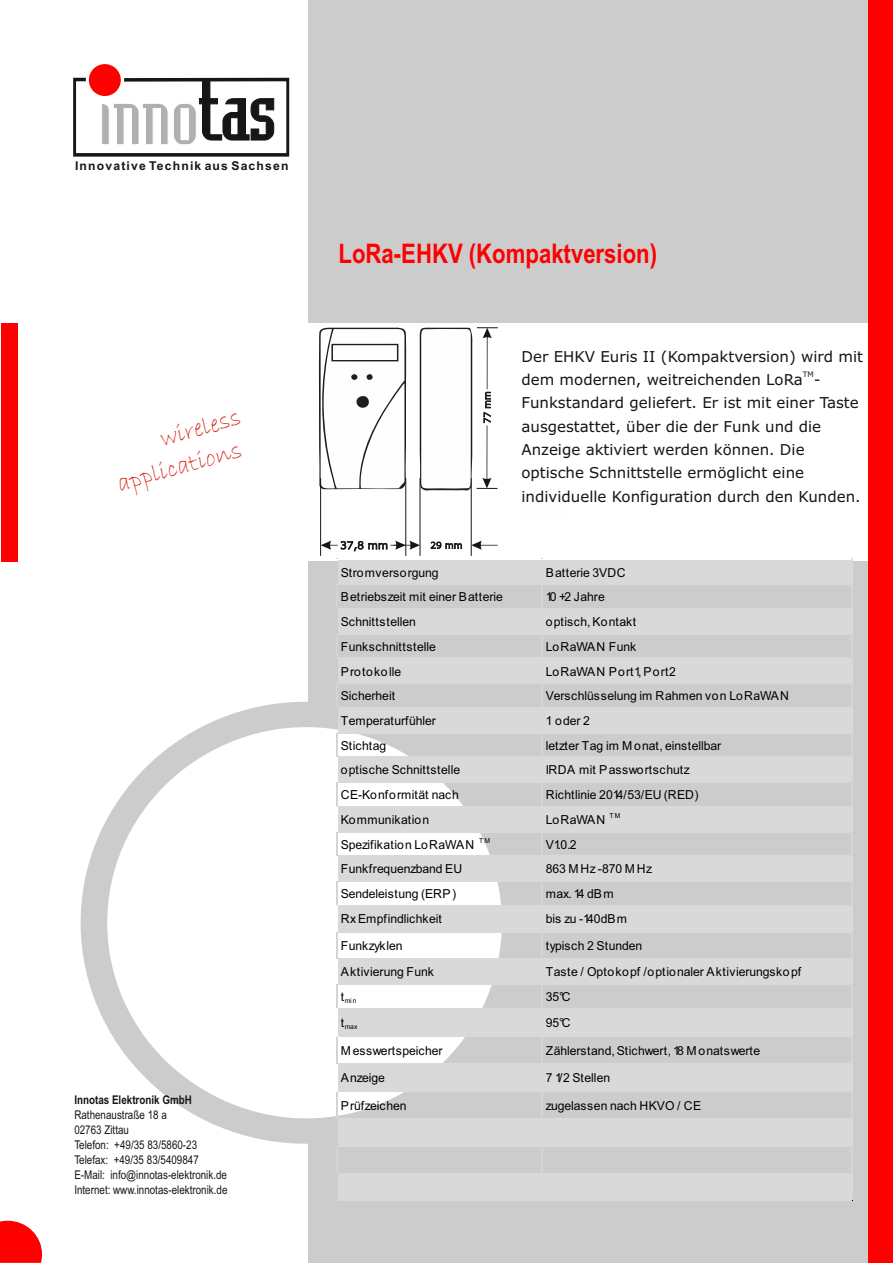
<style>
.page{position:relative;width:893px;height:1263px;background:#fff}
.page>*{position:absolute;margin:0;border:0;box-sizing:border-box;transform-origin:0 0}
.t1{font:700 27px "Arial Narrow";color:#f00}
.t2{font:25.5px/31.8px "Bradley Hand ITC";color:#dd2b1c}
.t3{font:15px/23.4px "Verdana";color:#151616}
.t4{font:12.3px "Arial";color:#000}
.t5{font:12.3px "Arial";letter-spacing:.045em;color:#000}
.t6{font:12.3px "Arial";letter-spacing:.02em;color:#000}
.t7{font:12.3px "Arial";letter-spacing:.025em;color:#000}
.t8{font:12.3px "Arial";letter-spacing:.05em;color:#000}
.t9{font:700 12.15px "Arial";letter-spacing:.095em;color:#151616}
.t10{font:12px/15px "Arial Narrow";color:#151616}
.t11{font:700 12px "Arial Narrow";color:#151616}
.t12{font:7.5px "Verdana";color:#151616}
.t13{font:6.9px "Arial";letter-spacing:-.005em;color:#000}
</style>
<div class="page">
<div style="left:308px;top:1116px;width:585px;height:147px;background:#ccc"></div>
<div style="left:308px;top:702px;width:585px;height:442px;background:#ccc"></div>
<svg style="left:81px;top:702px;width:451px;height:442px;fill:#ccc"></svg>
<div style="left:111px;top:727px;width:391px;height:391px;background:#fff;border-radius:50%"></div>
<div style="left:308px;top:561px;width:585px;height:163px;background:#ccc"></div>
<div style="left:308px;top:0;width:585px;height:323px;background:#ccc"></div>
<svg style="left:73px;top:64px;width:217px;height:93px"></svg>
<div style="left:869px;top:0;width:24px;height:1262px;background:#f00"></div>
<div style="left:2px;top:323px;width:16px;height:238px;background:#f00"></div>
<svg style="left:0;top:1221px;width:42px;height:42px;background:#ff2323"></svg>
<div style="left:338px;top:560px;width:514px;height:25px;background:#d9d9d9"></div>
<div style="left:338px;top:608px;width:514px;height:26px;background:#d9d9d9"></div>
<div style="left:338px;top:658px;width:514px;height:26px;background:#d9d9d9"></div>
<div style="left:338px;top:707px;width:514px;height:26px;background:#d9d9d9"></div>
<div style="left:338px;top:756px;width:514px;height:27px;background:#d9d9d9"></div>
<div style="left:338px;top:806px;width:514px;height:26px;background:#d9d9d9"></div>
<div style="left:338px;top:855px;width:514px;height:27px;background:#d9d9d9"></div>
<div style="left:338px;top:905px;width:514px;height:27px;background:#d9d9d9"></div>
<div style="left:338px;top:959px;width:514px;height:26px;background:#d9d9d9"></div>
<div style="left:338px;top:1008px;width:514px;height:29px;background:#d9d9d9"></div>
<div style="left:338px;top:1063px;width:514px;height:29px;background:#d9d9d9"></div>
<div style="left:338px;top:1118px;width:514px;height:29px;background:#d9d9d9"></div>
<div style="left:338px;top:1173px;width:514px;height:27px;background:#d9d9d9"></div>
<svg style="left:337px;top:733px;width:1px;height:23px"></svg>
<svg style="left:337px;top:783px;width:1px;height:23px"></svg>
<svg style="left:337px;top:832px;width:1px;height:23px"></svg>
<svg style="left:337px;top:882px;width:1px;height:23px"></svg>
<svg style="left:337px;top:932px;width:1px;height:27px"></svg>
<svg style="left:337px;top:985px;width:1px;height:23px"></svg>
<svg style="left:337px;top:1037px;width:1px;height:26px"></svg>
<svg style="left:337px;top:1092px;width:1px;height:26px"></svg>
<svg style="left:319px;top:327px;width:87px;height:162px"></svg>
<hr style="left:405px;top:478px;width:1px;height:78px;background:#151616">
<hr style="left:320px;top:478px;width:1px;height:78px;background:#151616">
<hr style="left:471px;top:478px;width:1px;height:78px;background:#151616">
<hr style="left:420px;top:478px;width:1px;height:78px;background:#151616">
<svg style="left:471px;top:541px;width:27px;height:9px"></svg>
<svg style="left:321px;top:541px;width:99px;height:10px"></svg>
<svg style="left:431px;top:541px;width:31px;height:8px"></svg>
<svg style="left:420px;top:327px;width:78px;height:163px"></svg>
<p class="t9" style="left:75px;top:161px;width:215px">Innovative Technik aus Sachsen</p>
<h2 class="t2" style="left:105px;top:440px;width:138px;text-indent:54px;rotate:-16deg">wireless applications</h2>
<p class="t11" style="left:74px;top:1095px;width:119px">Innotas Elektronik GmbH</p>
<p class="t10" style="left:74px;top:1109px;width:155px">Rathenaustraße 18 a<br>02763 Zittau<br>Telefon: +49/35 83/5860-23<br>Telefax: +49/35 83/5409847<br>E-Mail: info@innotas-elektronik.de<br>Internet: www.innotas-elektronik.de</p>
<h1 class="t1" style="left:339px;top:244px;width:320px">LoRa-EHKV (Kompaktversion)</h1>
<p class="t3" style="left:521px;top:346px;width:343px">Der EHKV Euris II (Kompaktversion) wird mit</p>
<p class="t12" style="left:803px;top:372px;width:12px">TM</p>
<p class="t3" style="left:521px;top:369px;width:341px">dem modernen, weitreichenden LoRa - Funkstandard geliefert. Er ist mit einer Taste ausgestattet, über die der Funk und die Anzeige aktiviert werden können. Die optische Schnittstelle ermöglicht eine individuelle Konfiguration durch den Kunden.</p>
<p class="t4" style="left:341px;top:568px;width:99px">Stromversorgung</p>
<p class="t4" style="left:546px;top:568px;width:81px">Batterie 3VDC</p>
<p class="t4" style="left:341px;top:592px;width:164px">Betriebszeit mit einer Batterie</p>
<p class="t4" style="left:546px;top:592px;width:61px">10 +2 Jahre</p>
<p class="t4" style="left:341px;top:617px;width:77px">Schnittstellen</p>
<p class="t5" style="left:546px;top:617px;width:92px">optisch,Kontakt</p>
<p class="t7" style="left:341px;top:642px;width:97px">Funkschnittstelle</p>
<p class="t4" style="left:546px;top:642px;width:92px">LoRaWAN Funk</p>
<p class="t8" style="left:341px;top:666px;width:62px">Protokolle</p>
<p class="t5" style="left:546px;top:666px;width:132px">LoRaWAN Port1,Port2</p>
<p class="t4" style="left:341px;top:691px;width:56px">Sicherheit</p>
<p class="t4" style="left:546px;top:691px;width:245px">Verschlüsselung im Rahmen von LoRaWAN</p>
<p class="t4" style="left:341px;top:716px;width:97px">Temperaturfühler</p>
<p class="t4" style="left:546px;top:716px;width:46px">1 oder 2</p>
<p class="t4" style="left:341px;top:741px;width:47px">Stichtag</p>
<p class="t4" style="left:546px;top:741px;width:177px">letzter Tag im M onat, einstellbar</p>
<p class="t4" style="left:341px;top:765px;width:121px">optische Schnittstelle</p>
<p class="t5" style="left:546px;top:765px;width:146px">IRDA mit Passwortschutz</p>
<p class="t6" style="left:341px;top:790px;width:120px">CE-Konformität nach</p>
<p class="t4" style="left:546px;top:790px;width:154px">Richtlinie 2014/53/EU (RED)</p>
<p class="t6" style="left:341px;top:815px;width:90px">Kommunikation</p>
<p class="t6" style="left:546px;top:815px;width:76px">LoRaWAN <sup>TM</sup></p>
<p class="t4" style="left:341px;top:840px;width:151px">Spezifikation LoRaWAN <sup>T</sup> <sup>M</sup></p>
<p class="t4" style="left:546px;top:840px;width:32px">V1.0.2</p>
<p class="t4" style="left:341px;top:864px;width:123px">Funkfrequenzband EU</p>
<p class="t6" style="left:546px;top:864px;width:108px">863 MHz -870 MHz</p>
<p class="t4" style="left:341px;top:889px;width:117px">Sendeleistung (ERP)</p>
<p class="t4" style="left:546px;top:889px;width:69px">max. 14 dBm</p>
<p class="t4" style="left:341px;top:914px;width:103px">Rx Empfindlichkeit</p>
<p class="t4" style="left:546px;top:914px;width:83px">bis zu -140dBm</p>
<p class="t4" style="left:341px;top:941px;width:63px">Funkzyklen</p>
<p class="t4" style="left:546px;top:941px;width:98px">typisch 2 Stunden</p>
<p class="t4" style="left:341px;top:967px;width:95px">Aktivierung Funk</p>
<p class="t4" style="left:546px;top:967px;width:257px">Taste / Optokopf /optionaler Aktivierungskopf</p>
<p class="t13" style="left:341px;top:997px;width:17px"><sup>t</sup>min</p>
<p class="t4" style="left:546px;top:992px;width:26px">35°C</p>
<p class="t13" style="left:341px;top:1024px;width:18px"><sup>t</sup>max</p>
<p class="t4" style="left:546px;top:1018px;width:26px">95°C</p>
<p class="t4" style="left:341px;top:1046px;width:103px">M esswertspeicher</p>
<p class="t4" style="left:546px;top:1046px;width:216px">Zählerstand, Stichwert, 18 M onatswerte</p>
<p class="t4" style="left:341px;top:1073px;width:46px">Anzeige</p>
<p class="t4" style="left:546px;top:1073px;width:66px">7 1/2 Stellen</p>
<p class="t4" style="left:341px;top:1101px;width:67px">Prüfzeichen</p>
<p class="t4" style="left:546px;top:1101px;width:157px">zugelassen nach HKVO / CE</p>
</div>
